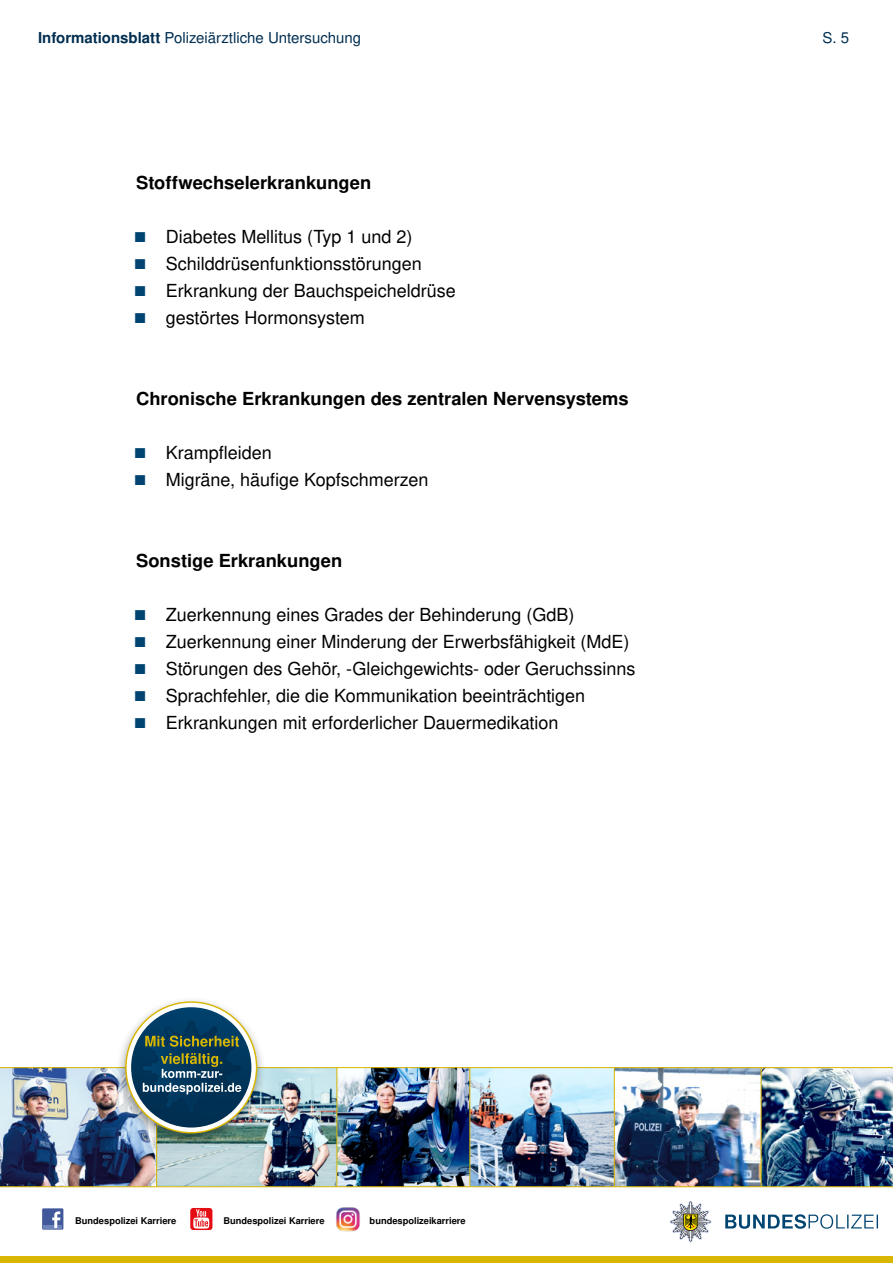
<style>
.page{position:relative;width:893px;height:1263px;background:#fff}
.page>*{position:absolute;margin:0;border:0;box-sizing:border-box;transform-origin:0 0}
.t1{font:18px "Nimbus San L";color:#000}
.t2{font:700 18px "Nimbus San L";color:#000}
.t3{font:15px "Nimbus San L";color:#002e51}
.t4{font:700 9.3px "Nimbus San L";color:#000}
.s1{font-weight:700}
.s2{font-size:13.5px;color:#004471}
</style>
<div class="page">
<img style="left:470px;top:1069px;width:144px;height:117px">
<img style="left:337px;top:1069px;width:131px;height:117px">
<div style="left:318px;top:1067px;width:152px;height:122px;border:1px solid #d9b600"></div>
<img style="left:241px;top:1069px;width:94px;height:117px">
<svg style="left:241px;top:1186px;width:373px;height:3px"></svg>
<div style="left:0;top:1256px;width:893px;height:7px;background:#d9b600"></div>
<img style="left:614px;top:1067px;width:279px;height:176px">
<div style="left:116px;top:996px;width:151px;height:152px;background:#000;opacity:.4"></div>
<svg style="left:127px;top:1003px;width:129px;height:129px"></svg>
<svg style="left:131px;top:1007px;width:120px;height:120px"></svg>
<img style="left:0;top:1020px;width:241px;height:211px">
<img style="left:336px;top:1207px;width:24px;height:25px">
<p class="t3" style="left:38px;top:27px;width:325px"><span class="s1">Informationsblatt</span> Polizeiärztliche Untersuchung</p>
<p class="t3" style="left:823px;top:27px;width:28px">S. 5</p>
<p class="t2" style="left:136px;top:170px;width:237px">Stoffwechselerkrankungen</p>
<p class="t1" style="left:136px;top:224px;width:278px"><span class="s2">■</span> Diabetes Mellitus (Typ 1 und 2)</p>
<p class="t1" style="left:136px;top:251px;width:287px"><span class="s2">■</span> Schilddrüsenfunktionsstörungen</p>
<p class="t1" style="left:136px;top:278px;width:321px"><span class="s2">■</span> Erkrankung der Bauchspeicheldrüse</p>
<p class="t1" style="left:136px;top:305px;width:230px"><span class="s2">■</span> gestörtes Hormonsystem</p>
<p class="t2" style="left:136px;top:386px;width:494px">Chronische Erkrankungen des zentralen Nervensystems</p>
<p class="t1" style="left:136px;top:440px;width:137px"><span class="s2">■</span> Krampfleiden</p>
<p class="t1" style="left:136px;top:467px;width:294px"><span class="s2">■</span> Migräne, häufige Kopfschmerzen</p>
<p class="t2" style="left:136px;top:548px;width:208px">Sonstige Erkrankungen</p>
<p class="t1" style="left:136px;top:602px;width:440px"><span class="s2">■</span> Zuerkennung eines Grades der Behinderung (GdB)</p>
<p class="t1" style="left:136px;top:629px;width:495px"><span class="s2">■</span> Zuerkennung einer Minderung der Erwerbsfähigkeit (MdE)</p>
<p class="t1" style="left:136px;top:656px;width:501px"><span class="s2">■</span> Störungen des Gehör, -Gleichgewichts- oder Geruchssinns</p>
<p class="t1" style="left:136px;top:683px;width:451px"><span class="s2">■</span> Sprachfehler, die die Kommunikation beeinträchtigen</p>
<p class="t1" style="left:136px;top:710px;width:424px"><span class="s2">■</span> Erkrankungen mit erforderlicher Dauermedikation</p>
<p class="t4" style="left:75px;top:1214px;width:103px">Bundespolizei Karriere</p>
<p class="t4" style="left:223px;top:1214px;width:103px">Bundespolizei Karriere</p>
<p class="t4" style="left:370px;top:1214px;width:98px">bundespolizeikarriere</p>
</div>
